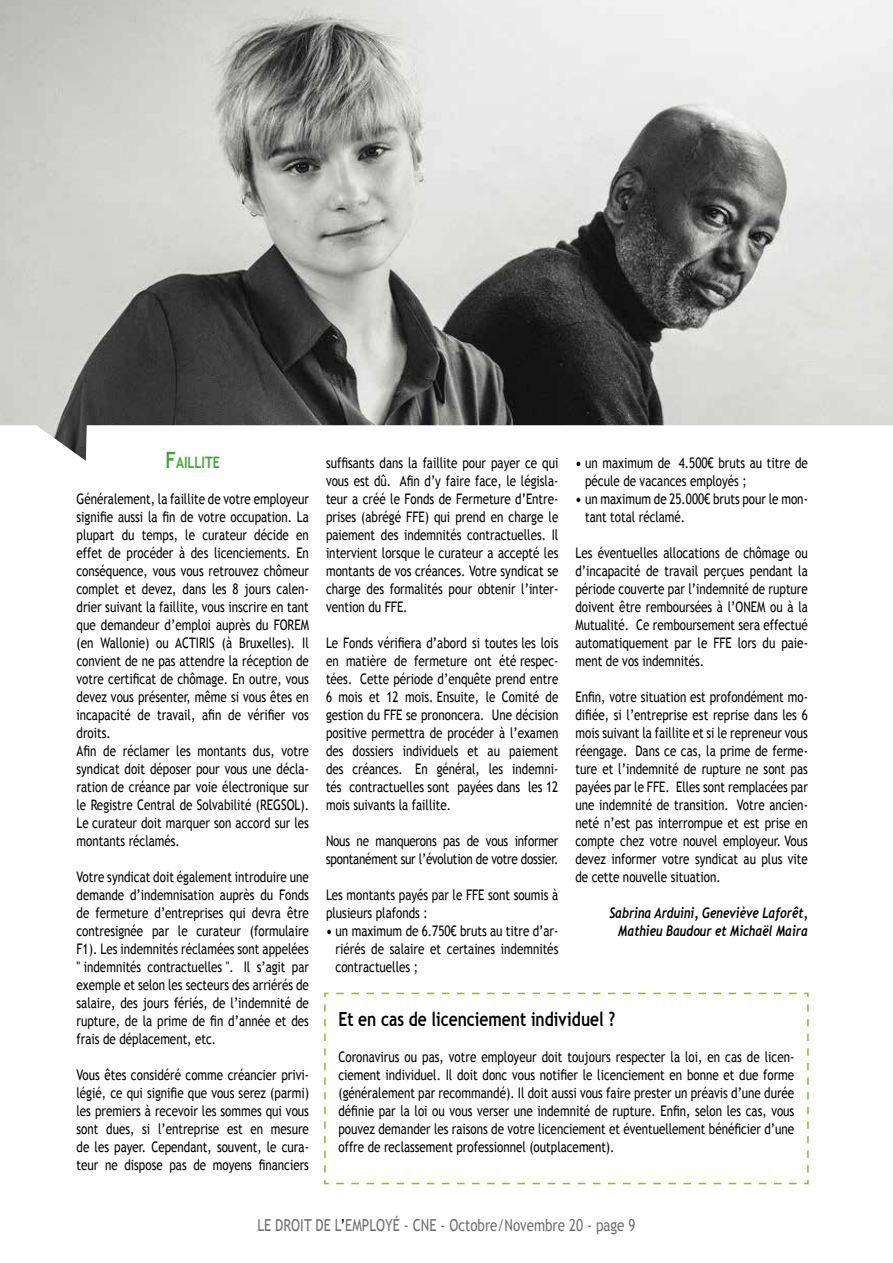
<style>
.page{position:relative;width:893px;height:1263px;background:#fff}
.page>*{position:absolute;margin:0;border:0;box-sizing:border-box;transform-origin:0 0}
.t1{font:700 19.5px "Trebuchet MS";color:#000;scale:.8 1}
.t2{font:16.5px "Trebuchet MS";color:#706f6f;scale:.81 1}
.t3{font:700 15.75px "Trebuchet MS";color:#3fa535;scale:.8 1}
.t4{font:14.55px/18px "Trebuchet MS";color:#000;text-align:justify;scale:.8 1}
.t5{font:14.55px/18px "Trebuchet MS";letter-spacing:-.02em;color:#000;scale:.8 1}
.t6{font:italic 700 14.55px/18px "Trebuchet";color:#000;text-align:right;scale:.8 1}
.s1{font-size:22.5px}
.s2{font-weight:700}
.s3{color:#000}
</style>
<div class="page">
<svg style="left:324px;top:992px;width:485px;height:193px"></svg>
<img style="left:0;top:0;width:893px;height:461px">
<p class="t3" style="left:166px;top:453px;width:69px"><span class="s1">F</span>aillite</p>
<p class="t4" style="left:77px;top:490px;width:292px;text-align:left">Généralement, la faillite de votre employeur signifie aussi la fin de votre occupation. La plupart du temps, le curateur décide en effet de procéder à des licenciements. En conséquence, vous vous retrouvez chômeur complet et devez, dans les 8 jours calen&shy;drier suivant la faillite, vous inscrire en tant que demandeur d’emploi auprès du FOREM (en Wallonie) ou ACTIRIS (à Bruxelles). Il convient de ne pas attendre la réception de votre certificat de chômage. En outre, vous devez vous présenter, même si vous êtes en incapacité de travail, afin de vérifier vos droits.<br>Afin de réclamer les montants dus, votre syndicat doit déposer pour vous une décla&shy;ration de créance par voie électronique sur le Registre Central de Solvabilité (REGSOL).<br>Le curateur doit marquer son accord sur les montants réclamés.</p>
<p class="t4" style="left:77px;top:868px;width:292px">Votre syndicat doit également introduire une demande d’indemnisation auprès du Fonds de fermeture d’entreprises qui devra être contresignée par le curateur (formulaire F1). Les indemnités réclamées sont appelées " indemnités contractuelles ". Il s’agit par exemple et selon les secteurs des arriérés de salaire, des jours fériés, de l’indemnité de rupture, de la prime de fin d’année et des frais de déplacement, etc.</p>
<p class="t4" style="left:77px;top:1066px;width:292px">Vous êtes considéré comme créancier privi&shy;légié, ce qui signifie que vous serez (parmi) les premiers à recevoir les sommes qui vous sont dues, si l’entreprise est en mesure de les payer. Cependant, souvent, le cura&shy;teur ne dispose pas de moyens financiers</p>
<p class="t4" style="left:326px;top:454px;width:292px">suffisants dans la faillite pour payer ce qui vous est dû. Afin d’y faire face, le législa&shy;teur a créé le Fonds de Fermeture d’Entre&shy;prises (abrégé FFE) qui prend en charge le paiement des indemnités contractuelles. Il intervient lorsque le curateur a accepté les montants de vos créances. Votre syndicat se charge des formalités pour obtenir l’inter&shy;vention du FFE.</p>
<p class="t4" style="left:326px;top:634px;width:292px">Le Fonds vérifiera d’abord si toutes les lois en matière de fermeture ont été respec&shy;tées. Cette période d’enquête prend entre 6 mois et 12 mois. Ensuite, le Comité de gestion du FFE se prononcera. Une décision positive permettra de procéder à l’examen des dossiers individuels et au paiement des créances. En général, les indemni&shy;tés contractuelles sont payées dans les 12 mois suivants la faillite.</p>
<p class="t5" style="left:326px;top:832px;width:292px">Nous ne manquerons pas de vous informer spontanément sur l’évolution de votre dossier.</p>
<p class="t4" style="left:326px;top:886px;width:292px">Les montants payés par le FFE sont soumis à plusieurs plafonds :</p>
<p class="t4" style="left:336px;top:922px;width:280px;text-indent:-10px"><span class="s2">•</span> un maximum de 6.750€ bruts au titre d’ar&shy;riérés de salaire et certaines indemnités contractuelles ;</p>
<h1 class="t1" style="left:338px;top:1007px;width:348px">Et en cas de licenciement individuel ?</h1>
<p class="t4" style="left:338px;top:1048px;width:571px">Coronavirus ou pas, votre employeur doit toujours respecter la loi, en cas de licen&shy;ciement individuel. Il doit donc vous notifier le licenciement en bonne et due forme (généralement par recommandé). Il doit aussi vous faire prester un préavis d’une durée définie par la loi ou vous verser une indemnité de rupture. Enfin, selon les cas, vous pouvez demander les raisons de votre licenciement et éventuellement bénéficier d’une offre de reclassement professionnel (outplacement).</p>
<p class="t4" style="left:585px;top:454px;width:280px;text-indent:-10px"><span class="s2">•</span> un maximum de 4.500€ bruts au titre de pécule de vacances employés ;</p>
<p class="t4" style="left:585px;top:490px;width:280px;text-indent:-10px"><span class="s2">•</span> un maximum de 25.000€ bruts pour le mon&shy;tant total réclamé.</p>
<p class="t4" style="left:575px;top:544px;width:292px">Les éventuelles allocations de chômage ou d’incapacité de travail perçues pendant la période couverte par l’indemnité de rupture doivent être remboursées à l’ONEM ou à la Mutualité. Ce remboursement sera effectué automatiquement par le FFE lors du paie&shy;ment de vos indemnités.</p>
<p class="t4" style="left:575px;top:688px;width:292px">Enfin, votre situation est profondément mo&shy;difiée, si l’entreprise est reprise dans les 6 mois suivant la faillite et si le repreneur vous réengage. Dans ce cas, la prime de ferme&shy;ture et l’indemnité de rupture ne sont pas payées par le FFE. Elles sont remplacées par une indemnité de transition. Votre ancien&shy;neté n’est pas interrompue et est prise en compte chez votre nouvel employeur. Vous devez informer votre syndicat au plus vite de cette nouvelle situation.</p>
<p class="t6" style="left:609px;top:904px;width:250px">Sabrina Arduini, Geneviève Laforêt,<br>Mathieu Baudour et Michaël Maira</p>
<p class="t2" style="left:257px;top:1215px;width:468px">LE DROIT DE L<span class="s3">’</span>EMPLOYÉ - CNE - Octobre/Novembre 20 - page 9</p>
</div>
